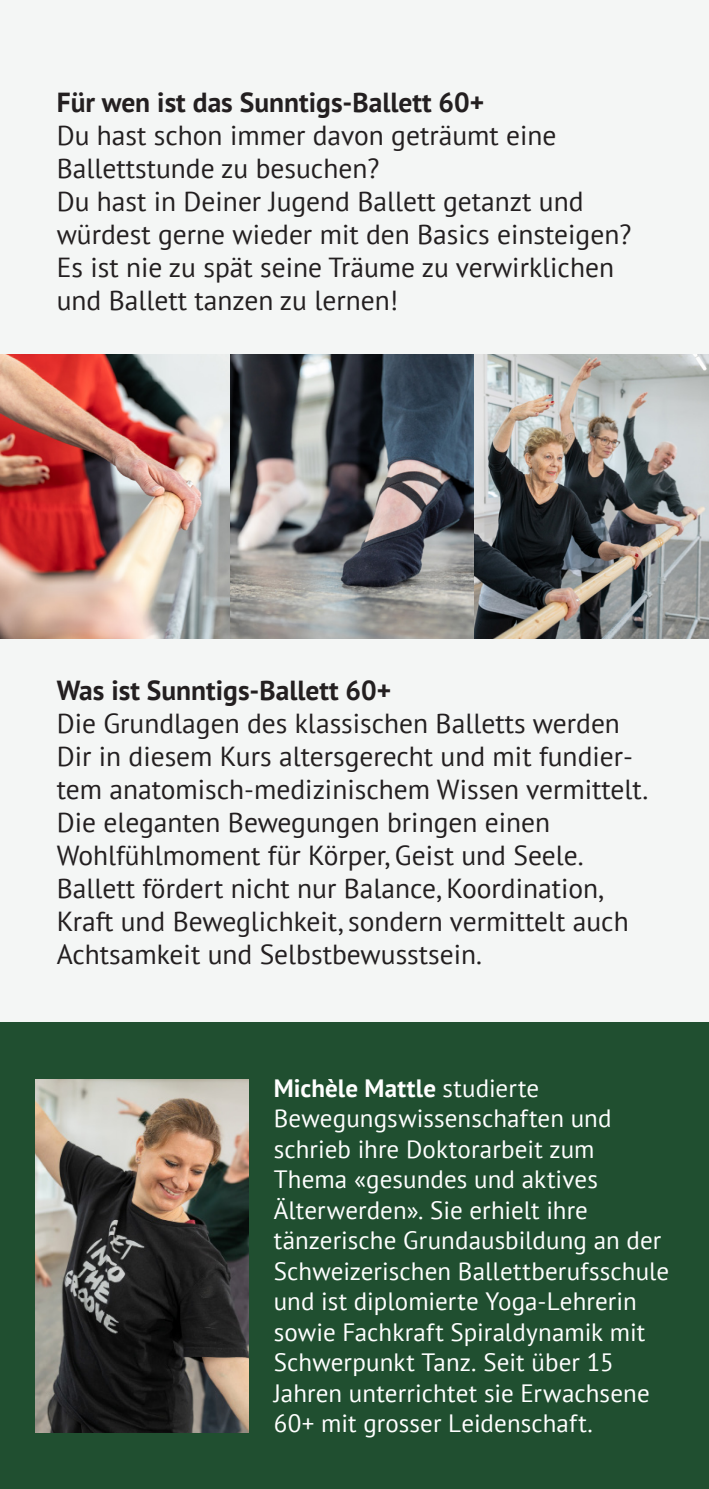
<style>
.page{position:relative;width:709px;height:1489px;background:#fff}
.page>*{position:absolute;margin:0;border:0;box-sizing:border-box;transform-origin:0 0}
.t1{font:27.5px/33px "PT Sans";color:#231f20}
.t2{font:700 27.5px "PT Sans";color:#231f20}
.t3{font:25px/30.5px "PT Sans";letter-spacing:.005em;color:#fff}
.t4{font:700 25px "PT Sans";letter-spacing:.01em;color:#fff}
.s1{font-weight:400}
</style>
<div class="page">
<div style="left:0;top:0;width:709px;height:1092px;background:#f4f6f5"></div>
<div style="left:0;top:1022px;width:709px;height:466px;background:#204f30"></div>
<img style="left:0;top:354px;width:709px;height:284px">
<img style="left:35px;top:1079px;width:213px;height:352px">
<p class="t2" style="left:57px;top:84px;width:429px">Für wen ist das Sunntigs-Ballett 60+</p>
<p class="t1" style="left:57px;top:119px;width:576px">Du hast schon immer davon geträumt eine Ballettstunde zu besuchen?<br>Du hast in Deiner Jugend Ballett getanzt und würdest gerne wieder mit den Basics einsteigen?</p>
<p class="t1" style="left:57px;top:251px;width:559px">Es ist nie zu spät seine Träume zu verwirklichen und Ballett tanzen zu lernen!</p>
<p class="t2" style="left:57px;top:672px;width:336px">Was ist Sunntigs-Ballett 60+</p>
<p class="t1" style="left:57px;top:706px;width:593px">Die Grundlagen des klassischen Balletts werden Dir in diesem Kurs altersgerecht und mit fundier&shy;tem anatomisch-medizinischem Wissen vermittelt.<br>Die eleganten Bewegungen bringen einen Wohlfühlmoment für Körper, Geist und Seele.<br>Ballett fördert nicht nur Balance, Koordination, Kraft und Beweglichkeit, sondern vermittelt auch Achtsamkeit und Selbstbewusstsein.</p>
<p class="t4" style="left:274px;top:1071px;width:267px">Michèle Mattle <span class="s1">studierte</span></p>
<p class="t3" style="left:274px;top:1102px;width:339px">Bewegungswissenschaften und schrieb ihre Doktorarbeit zum</p>
<p class="t3" style="left:274px;top:1163px;width:326px">Thema «gesundes und aktives</p>
<p class="t3" style="left:274px;top:1193px;width:316px">Älterwerden». Sie erhielt ihre</p>
<p class="t3" style="left:274px;top:1224px;width:397px">tänzerische Grundausbildung an der Schweizerischen Ballettberufsschule und ist diplomierte Yoga-Lehrerin sowie Fachkraft Spiraldynamik mit Schwerpunkt Tanz. Seit über 15<br>Jahren unterrichtet sie Erwachsene 60+ mit grosser Leidenschaft.</p>
</div>
